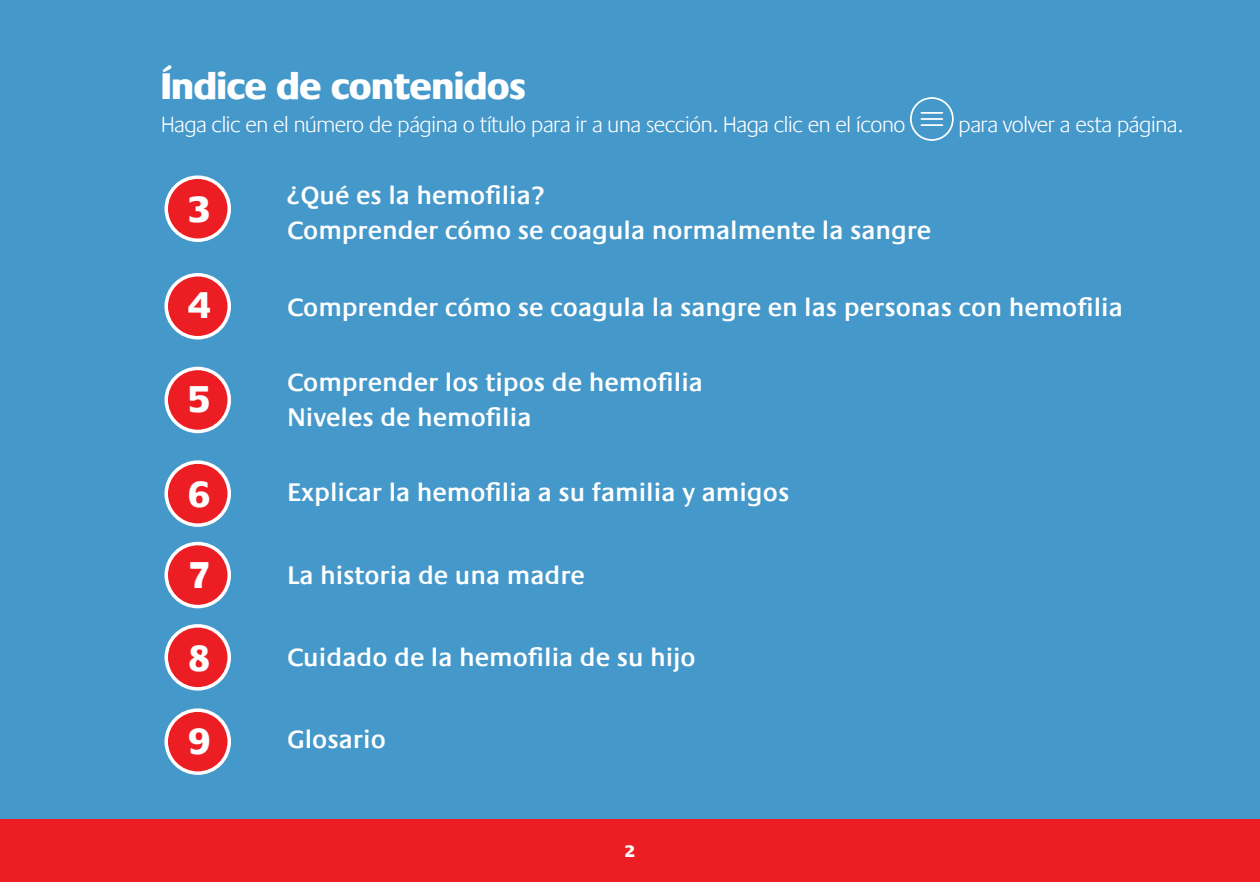
<style>
.page{position:relative;width:1260px;height:882px;background:#fff}
.page>*{position:absolute;margin:0;border:0;box-sizing:border-box;transform-origin:0 0}
.t1{font:800 38.5px/82.4px "Praxis LT";color:#fff;text-align:justify}
.t2{font:600 26.25px/35px "Praxis LT";color:#fff}
.t3{font:300 22.75px "Praxis LT";letter-spacing:-.015em;color:#fff}
.t4{font:800 17.5px "Praxis LT";color:#fff}
</style>
<div class="page">
<div style="left:0;top:0;width:1260px;height:831px;background:#4598ca"></div>
<div style="left:166px;top:275px;width:63px;height:63px;background:#ed1d24;border-radius:50%"></div>
<div style="left:164px;top:273px;width:67px;height:67px;border:4px solid #fff;border-radius:50%"></div>
<div style="left:166px;top:177px;width:63px;height:63px;background:#ed1d24;border-radius:50%"></div>
<div style="left:164px;top:175px;width:67px;height:67px;border:4px solid #fff;border-radius:50%"></div>
<div style="left:166px;top:368px;width:63px;height:63px;background:#ed1d24;border-radius:50%"></div>
<div style="left:164px;top:367px;width:67px;height:66px;border:4px solid #fff;border-radius:50%"></div>
<div style="left:166px;top:462px;width:63px;height:63px;background:#ed1d24;border-radius:50%"></div>
<div style="left:164px;top:460px;width:67px;height:67px;border:4px solid #fff;border-radius:50%"></div>
<div style="left:166px;top:544px;width:63px;height:63px;background:#ed1d24;border-radius:50%"></div>
<div style="left:164px;top:542px;width:67px;height:66px;border:4px solid #fff;border-radius:50%"></div>
<div style="left:166px;top:626px;width:63px;height:63px;background:#ed1d24;border-radius:50%"></div>
<div style="left:164px;top:624px;width:67px;height:67px;border:4px solid #fff;border-radius:50%"></div>
<div style="left:166px;top:710px;width:63px;height:63px;background:#ed1d24;border-radius:50%"></div>
<div style="left:164px;top:708px;width:67px;height:67px;border:4px solid #fff;border-radius:50%"></div>
<div style="left:0;top:819px;width:1260px;height:63px;background:#ed1d24"></div>
<div style="left:910px;top:97px;width:44px;height:44px;border:2px solid #fff;border-radius:50%"></div>
<hr style="left:921px;top:112px;width:21px;height:2px;background:#fff">
<hr style="left:921px;top:118px;width:21px;height:2px;background:#fff">
<hr style="left:921px;top:124px;width:21px;height:2px;background:#fff">
<h1 class="t1" style="left:161px;top:45px;width:366px">Índice de contenidos</h1>
<p class="t3" style="left:161px;top:112px;width:746px">Haga clic en el número de página o título para ir a una sección. Haga clic en el ícono</p>
<p class="t3" style="left:959px;top:112px;width:226px">para volver a esta página.</p>
<h1 class="t1" style="left:188px;top:168px;width:23px">3</h1>
<h1 class="t1" style="left:188px;top:265px;width:23px">4</h1>
<h1 class="t1" style="left:188px;top:358px;width:23px">5</h1>
<h1 class="t1" style="left:188px;top:454px;width:23px">6<br>7<br>8<br>9</h1>
<p class="t2" style="left:287px;top:178px;width:646px">¿Qué es la hemofilia?<br>Comprender cómo se coagula normalmente la sangre</p>
<p class="t2" style="left:287px;top:290px;width:837px">Comprender cómo se coagula la sangre en las personas con hemofilia</p>
<p class="t2" style="left:287px;top:365px;width:418px">Comprender los tipos de hemofilia<br>Niveles de hemofilia</p>
<p class="t2" style="left:287px;top:476px;width:504px">Explicar la hemofilia a su familia y amigos</p>
<p class="t2" style="left:287px;top:558px;width:299px">La historia de una madre</p>
<p class="t2" style="left:287px;top:640px;width:410px">Cuidado de la hemofilia de su hijo</p>
<p class="t2" style="left:287px;top:722px;width:100px">Glosario</p>
<p class="t4" style="left:625px;top:841px;width:11px">2</p>
</div>
